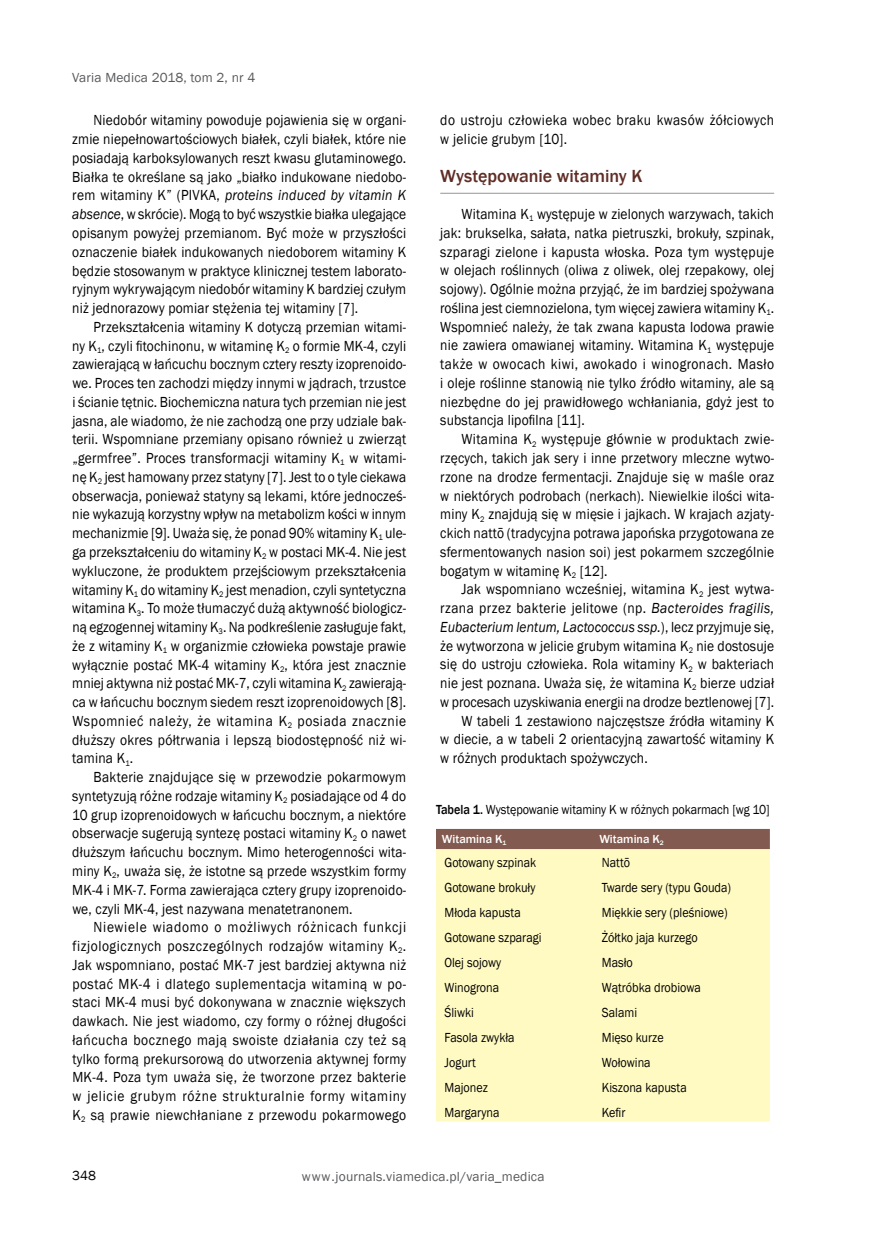
<style>
.page{position:relative;width:872px;height:1234px;background:#fff}
.page>*{position:absolute;margin:0;border:0;box-sizing:border-box;transform-origin:0 0}
.t1{font:500 18px "Franklin Gothic";color:#5f2d25}
.t2{font:15px/18.8px "Franklin Gothic";letter-spacing:.015em;color:#000;text-align:justify;scale:.9 1}
.t3{font:15px/18.8px "Franklin Gothic";letter-spacing:.035em;color:#000;scale:.9 1}
.t4{font:italic 15px "Franklin Gothic";letter-spacing:.005em;color:#000;scale:.9 1}
.t5{font:13.5px/25px "Franklin Gothic";color:#000;scale:.9 1}
.t6{font:13.5px "Franklin Gothic";letter-spacing:.01em;color:#58595b}
.t7{font:13.5px "Franklin Gothic";color:#000}
.t8{font:500 12px "Franklin Gothic";color:#fff}
.s1{font-style:italic}
.s2{font-style:normal}
.s3{font-weight:500}
</style>
<div class="page">
<hr style="left:440px;top:193px;width:334px;height:1px;background:#939598">
<div style="left:436px;top:829px;width:334px;height:20px;background:#835a4f"></div>
<div style="left:436px;top:849px;width:334px;height:272px;background:#fffac2"></div>
<p class="t6" style="left:72px;top:69px;width:184px">Varia Medica 2018, tom 2, nr 4</p>
<p class="t2" style="left:72px;top:111px;width:372px;text-indent:21px">Niedobór witaminy powoduje pojawienia się w organi&shy;zmie niepełnowartościowych białek, czyli białek, które nie posiadają karboksylowanych reszt kwasu glutaminowego.<br>Białka te określane są jako „białko indukowane niedobo&shy;rem witaminy K” (PIVKA, <span class="s1">proteins induced by vitamin K absence</span>, w skrócie). Mogą to być wszystkie białka ulegające opisanym powyżej przemianom. Być może w przyszłości oznaczenie białek indukowanych niedoborem witaminy K będzie stosowanym w praktyce klinicznej testem laborato&shy;ryjnym wykrywającym niedobór witaminy K bardziej czułym niż jednorazowy pomiar stężenia tej witaminy [7].</p>
<p class="t2" style="left:72px;top:318px;width:372px;text-indent:21px">Przekształcenia witaminy K dotyczą przemian witami&shy;ny K<sub>1</sub>, czyli fitochinonu, w witaminę K<sub>2</sub> o formie MK-4, czyli zawierającą w łańcuchu bocznym cztery reszty izoprenoido&shy;we. Proces ten zachodzi między innymi w jądrach, trzustce i ścianie tętnic. Biochemiczna natura tych przemian nie jest jasna, ale wiadomo, że nie zachodzą one przy udziale bak&shy;terii. Wspomniane przemiany opisano również u zwierząt „germfree”. Proces transformacji witaminy K<sub>1</sub> w witami&shy;nę K<sub>2</sub> jest hamowany przez statyny [7]. Jest to o tyle ciekawa obserwacja, ponieważ statyny są lekami, które jednocześ&shy;nie wykazują korzystny wpływ na metabolizm kości w innym mechanizmie [9]. Uważa się, że ponad 90% witaminy K<sub>1</sub> ule&shy;ga przekształceniu do witaminy K<sub>2</sub> w postaci MK-4. Nie jest wykluczone, że produktem przejściowym przekształcenia witaminy K<sub>1</sub> do witaminy K<sub>2</sub> jest menadion, czyli syntetyczna witamina K<sub>3</sub>. To może tłumaczyć dużą aktywność biologicz&shy;ną egzogennej witaminy K<sub>3</sub>. Na podkreślenie zasługuje fakt, że z witaminy K<sub>1</sub> w organizmie człowieka powstaje prawie wyłącznie postać MK-4 witaminy K<sub>2</sub>, która jest znacznie mniej aktywna niż postać MK-7, czyli witamina K<sub>2</sub> zawierają&shy;ca w łańcuchu bocznym siedem reszt izoprenoidowych [8].<br>Wspomnieć należy, że witamina K<sub>2</sub> posiada znacznie dłuższy okres półtrwania i lepszą biodostępność niż wi&shy;tamina K<sub>1</sub>.</p>
<p class="t2" style="left:72px;top:768px;width:372px;text-indent:21px">Bakterie znajdujące się w przewodzie pokarmowym syntetyzują różne rodzaje witaminy K<sub>2</sub> posiadające od 4 do 10 grup izoprenoidowych w łańcuchu bocznym, a niektóre obserwacje sugerują syntezę postaci witaminy K<sub>2</sub> o nawet dłuższym łańcuchu bocznym. Mimo heterogenności wita&shy;miny K<sub>2</sub>, uważa się, że istotne są przede wszystkim formy MK-4 i MK-7. Forma zawierająca cztery grupy izoprenoido&shy;we, czyli MK-4, jest nazywana menatetranonem.</p>
<p class="t2" style="left:72px;top:918px;width:372px;text-indent:21px">Niewiele wiadomo o możliwych różnicach funkcji fizjologicznych poszczególnych rodzajów witaminy K<sub>2</sub>.<br>Jak wspomniano, postać MK-7 jest bardziej aktywna niż postać MK-4 i dlatego suplementacja witaminą w po&shy;staci MK-4 musi być dokonywana w znacznie większych dawkach. Nie jest wiadomo, czy formy o różnej długości łańcucha bocznego mają swoiste działania czy też są tylko formą prekursorową do utworzenia aktywnej formy MK-4. Poza tym uważa się, że tworzone przez bakterie w jelicie grubym różne strukturalnie formy witaminy K<sub>2</sub> są prawie niewchłaniane z przewodu pokarmowego</p>
<p class="t3" style="left:440px;top:111px;width:372px">do ustroju człowieka wobec braku kwasów żółciowych w jelicie grubym [10].</p>
<p class="t1" style="left:440px;top:164px;width:204px">Występowanie witaminy K</p>
<p class="t2" style="left:440px;top:205px;width:372px;text-indent:21px">Witamina K<sub>1</sub> występuje w zielonych warzywach, takich jak: brukselka, sałata, natka pietruszki, brokuły, szpinak, szparagi zielone i kapusta włoska. Poza tym występuje w olejach roślinnych (oliwa z oliwek, olej rzepakowy, olej sojowy). Ogólnie można przyjąć, że im bardziej spożywana roślina jest ciemnozielona, tym więcej zawiera witaminy K<sub>1</sub>.<br>Wspomnieć należy, że tak zwana kapusta lodowa prawie nie zawiera omawianej witaminy. Witamina K<sub>1</sub> występuje także w owocach kiwi, awokado i winogronach. Masło i oleje roślinne stanowią nie tylko źródło witaminy, ale są niezbędne do jej prawidłowego wchłaniania, gdyż jest to substancja lipofilna [11].</p>
<p class="t2" style="left:440px;top:430px;width:372px;text-indent:21px">Witamina K<sub>2</sub> występuje głównie w produktach zwie&shy;rzęcych, takich jak sery i inne przetwory mleczne wytwo&shy;rzone na drodze fermentacji. Znajduje się w maśle oraz w niektórych podrobach (nerkach). Niewielkie ilości wita&shy;miny K<sub>2</sub> znajdują się w mięsie i jajkach. W krajach azjaty&shy;ckich nattō (tradycyjna potrawa japońska przygotowana ze sfermentowanych nasion soi) jest pokarmem szczególnie bogatym w witaminę K<sub>2</sub> [12].</p>
<p class="t2" style="left:461px;top:580px;width:349px">Jak wspomniano wcześniej, witamina K<sub>2</sub> jest wytwa-</p>
<p class="t2" style="left:440px;top:599px;width:372px">rzana przez bakterie jelitowe (np. <span class="s1">Bacteroides fragilis,</span></p>
<p class="t4" style="left:440px;top:617px;width:372px">Eubacterium lentum, Lactococcus ssp.<span class="s2">), lecz przyjmuje się,</span></p>
<p class="t2" style="left:440px;top:636px;width:372px">że wytworzona w jelicie grubym witamina K<sub>2</sub> nie dostosuje</p>
<p class="t2" style="left:440px;top:655px;width:372px">się do ustroju człowieka. Rola witaminy K<sub>2</sub> w bakteriach</p>
<p class="t2" style="left:440px;top:674px;width:372px">nie jest poznana. Uważa się, że witamina K<sub>2</sub> bierze udział</p>
<p class="t2" style="left:440px;top:692px;width:372px">w procesach uzyskiwania energii na drodze beztlenowej [7].</p>
<p class="t2" style="left:461px;top:711px;width:349px">W tabeli 1 zestawiono najczęstsze źródła witaminy K</p>
<p class="t2" style="left:440px;top:730px;width:372px">w diecie, a w tabeli 2 orientacyjną zawartość witaminy K</p>
<p class="t2" style="left:440px;top:749px;width:232px">w różnych produktach spożywczych.</p>
<p class="t5" style="left:436px;top:797px;width:372px"><span class="s3">Tabela 1.</span> Występowanie witaminy K w różnych pokarmach [wg 10]</p>
<p class="t8" style="left:442px;top:831px;width:66px">Witamina K<sub>1</sub></p>
<p class="t8" style="left:599px;top:831px;width:66px">Witamina K<sub>2</sub></p>
<p class="t5" style="left:444px;top:850px;width:109px">Gotowany szpinak<br>Gotowane brokuły<br>Młoda kapusta<br>Gotowane szparagi<br>Olej sojowy<br>Winogrona<br>Śliwki<br>Fasola zwykła<br>Jogurt<br>Majonez<br>Margaryna</p>
<p class="t5" style="left:602px;top:850px;width:145px">Nattō<br>Twarde sery (typu Gouda)<br>Miękkie sery (pleśniowe)<br>Żółtko jaja kurzego<br>Masło<br>Wątróbka drobiowa<br>Salami<br>Mięso kurze<br>Wołowina<br>Kiszona kapusta<br>Kefir</p>
<p class="t7" style="left:72px;top:1166px;width:25px">348</p>
<p class="t6" style="left:302px;top:1168px;width:244px">www.journals.viamedica.pl/varia_medica</p>
</div>
